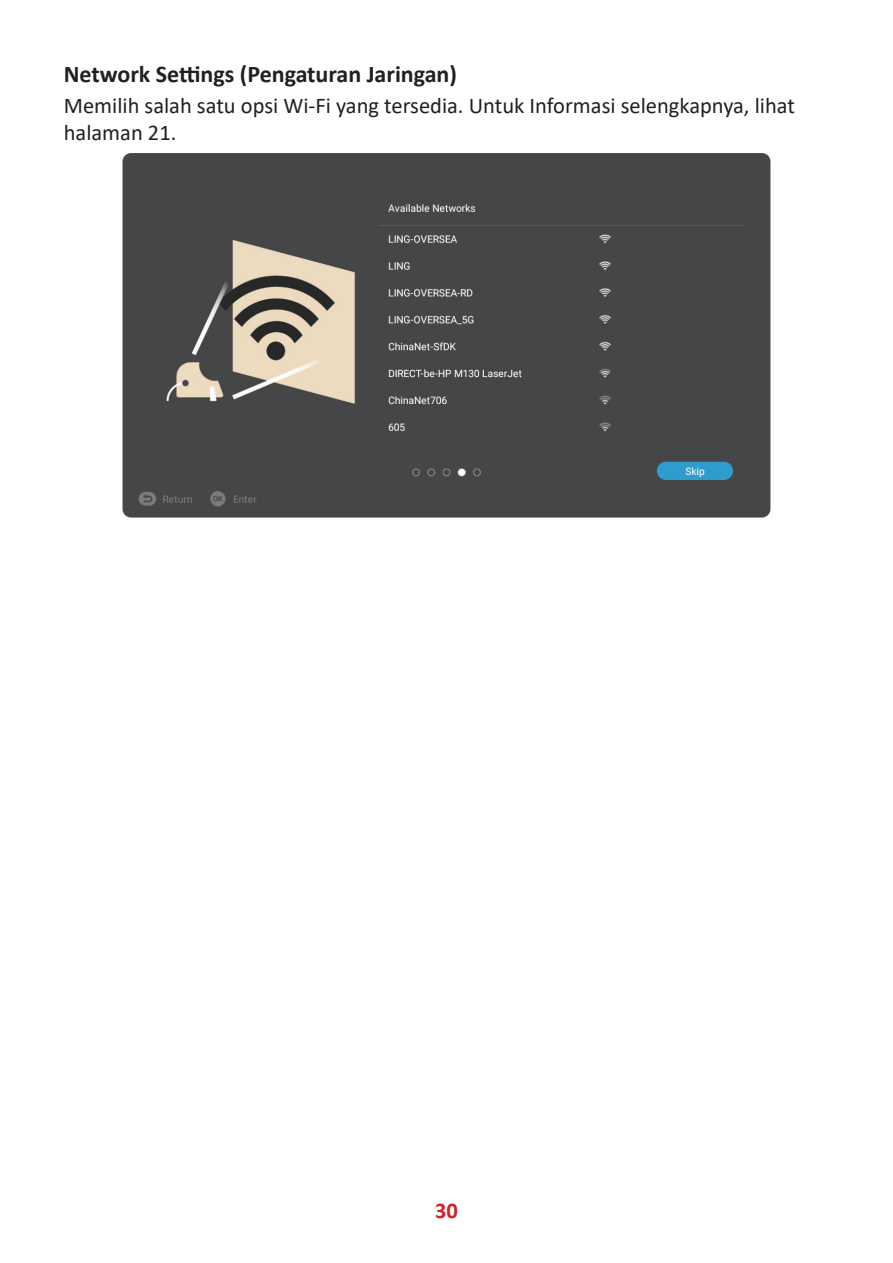
<style>
.page{position:relative;width:893px;height:1263px;background:#fff}
.page>*{position:absolute;margin:0;border:0;box-sizing:border-box;transform-origin:0 0}
.t1{font:700 24px "Calibri";color:#231f20}
.t2{font:22.5px/27px "Calibri";color:#231f20}
.t3{font:700 22.5px "Calibri";color:#d1232a}
</style>
<div class="page">
<img style="left:122px;top:153px;width:648px;height:364px">
<p class="t1" style="left:64px;top:57px;width:395px">Network Settings (Pengaturan Jaringan)</p>
<p class="t2" style="left:64px;top:91px;width:733px">Memilih salah satu opsi Wi-Fi yang tersedia. Untuk Informasi selengkapnya, lihat halaman 21.</p>
<p class="t3" style="left:435px;top:1194px;width:24px">30</p>
</div>
